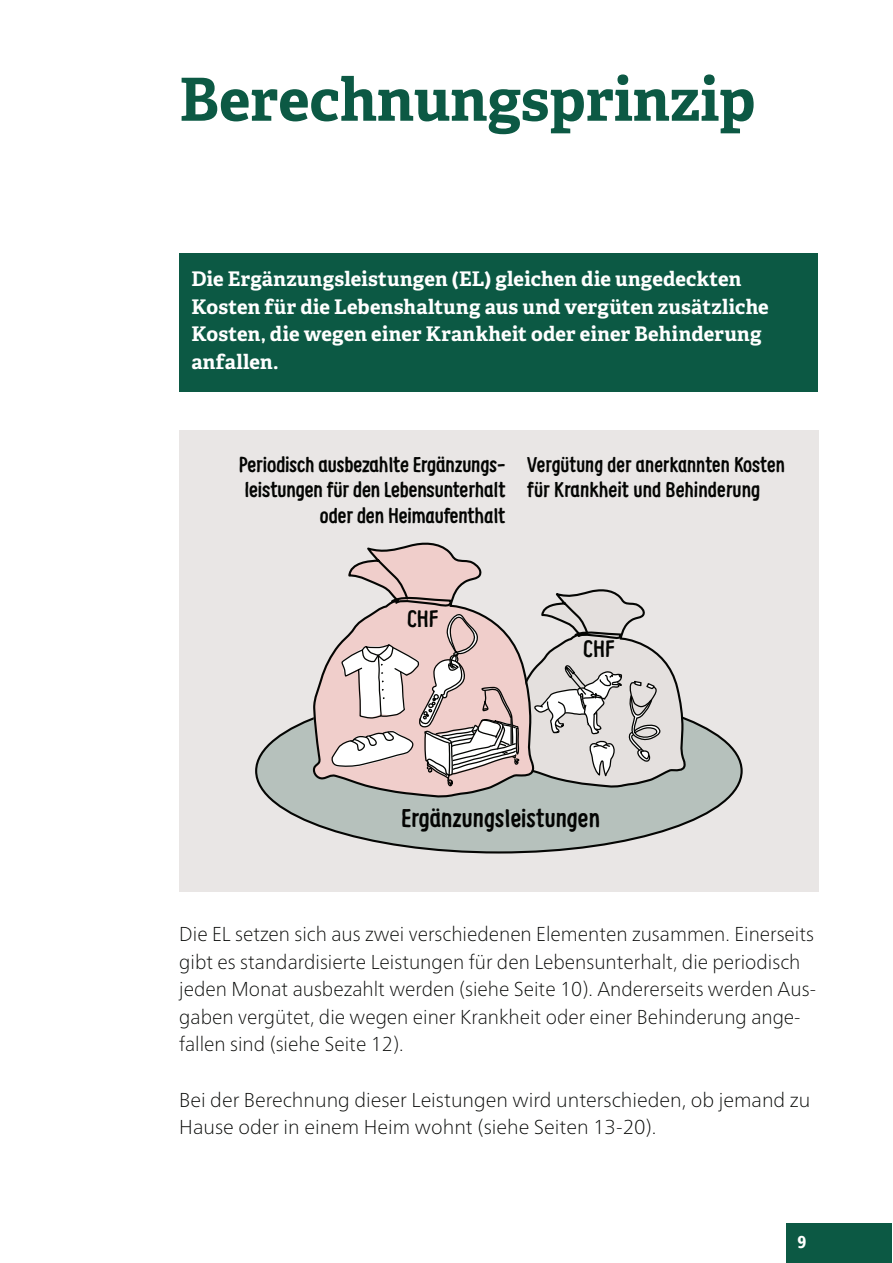
<style>
.page{position:relative;width:893px;height:1263px;background:#fff}
.page>*{position:absolute;margin:0;border:0;box-sizing:border-box;transform-origin:0 0}
.t1{font:700 59.4px "Adelle";color:#0c5944}
.t2{font:700 25.5px "Supernettcn";color:#040503}
.t3{font:700 23.4px "Supernettcn";color:#040503}
.t4{font:700 21.15px/25.5px "Supernettcn";letter-spacing:-.005em;color:#040503;text-align:right}
.t5{font:100 20.1px/27.6px "Frutiger Neue LT Pro";color:#040503}
.t6{font:700 20.1px/27.6px "Adelle";letter-spacing:.01em;color:#fff}
.t7{font:900 condensed 16.95px "Frutiger LT Pro";color:#fff}
</style>
<div class="page">
<div style="left:786px;top:1224px;width:105px;height:39px;background:#0c5944"></div>
<div style="left:179px;top:253px;width:639px;height:139px;background:#0c5944"></div>
<div style="left:179px;top:430px;width:640px;height:462px;background:#e9e6e5"></div>
<div style="left:256px;top:689px;width:485px;height:163px;background:#b6c1bc;border-radius:50%"></div>
<svg style="left:310px;top:542px;width:182px;height:256px"></svg>
<svg style="left:330px;top:586px;width:359px;height:202px"></svg>
<h1 class="t1" style="left:179px;top:76px;width:578px">Berechnungs prinzip</h1>
<p class="t6" style="left:191px;top:267px;width:579px">Die Ergänzungsleistungen (EL) gleichen die ungedeckten Kosten für die Lebenshaltung aus und vergüten zusätzliche Kosten, die wegen einer Krankheit oder einer Behinderung anfallen.</p>
<p class="t4" style="left:239px;top:454px;width:268px">Periodisch ausbezahlte Ergänzungs - leistungen für den Lebensunterhalt oder den Heimaufenthalt</p>
<p class="t4" style="left:527px;top:454px;width:259px;text-align:left">Vergütung der anerkannten Kosten für Krankheit und Behinderung</p>
<p class="t3" style="left:407px;top:610px;width:33px">CHF</p>
<p class="t3" style="left:583px;top:640px;width:33px">CHF</p>
<p class="t2" style="left:401px;top:809px;width:200px">Ergänzungsleistungen</p>
<p class="t5" style="left:179px;top:921px;width:638px">Die EL setzen sich aus zwei verschiedenen Elementen zusammen. Einerseits gibt es standardisierte Leistungen für den Lebensunterhalt, die periodisch jeden Monat ausbezahlt werden (siehe Seite 10). Andererseits werden Aus&shy;gaben vergütet, die wegen einer Krankheit oder einer Behinderung ange&shy;fallen sind (siehe Seite 12).</p>
<p class="t5" style="left:179px;top:1087px;width:633px">Bei der Berechnung dieser Leistungen wird unterschieden, ob jemand zu<br>Hause oder in einem Heim wohnt (siehe Seiten 13-20).</p>
<p class="t7" style="left:797px;top:1232px;width:10px">9</p>
</div>
